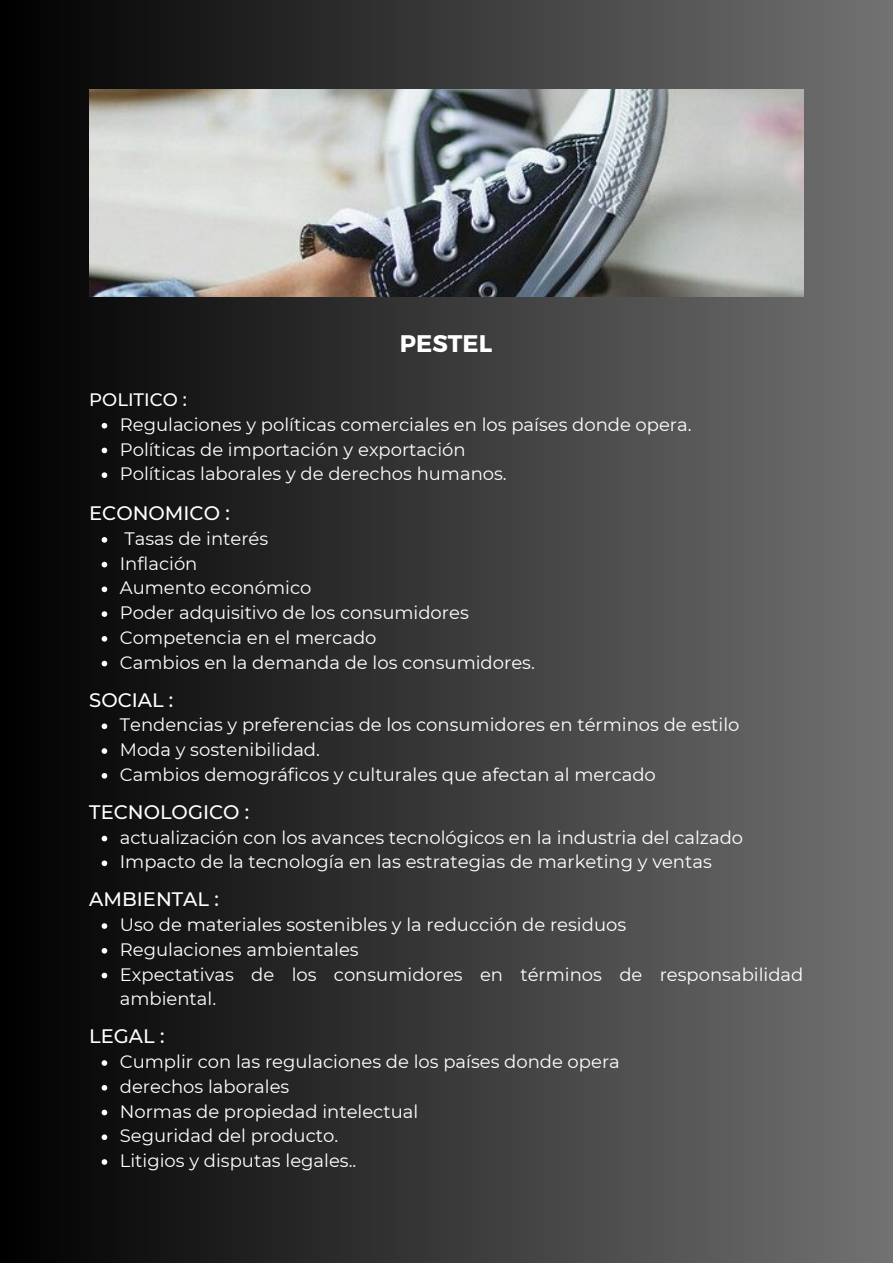
<style>
.page{position:relative;width:893px;height:1264px;background:#fff}
.page>*{position:absolute;margin:0;border:0;box-sizing:border-box;transform-origin:0 0}
.t1{font:700 24px "Montserrat";color:#fff}
.t2{font:500 19.5px "Montserrat";color:#fff}
.t3{font:18px/24.8px "Montserrat";color:#fff}
.t4{font:500 18px "Montserrat";color:#fff}
</style>
<div class="page">
<div style="left:0;top:0;width:892px;height:1262px;background:linear-gradient(to right,#000,#727272)"></div>
<img style="left:89px;top:89px;width:714px;height:207px">
<svg style="left:102px;top:423px;width:5px;height:5px"></svg>
<svg style="left:102px;top:447px;width:5px;height:6px"></svg>
<svg style="left:102px;top:472px;width:5px;height:6px"></svg>
<svg style="left:102px;top:537px;width:5px;height:5px"></svg>
<svg style="left:102px;top:562px;width:5px;height:5px"></svg>
<svg style="left:102px;top:586px;width:5px;height:6px"></svg>
<svg style="left:102px;top:611px;width:5px;height:6px"></svg>
<svg style="left:102px;top:636px;width:5px;height:5px"></svg>
<svg style="left:102px;top:660px;width:5px;height:6px"></svg>
<svg style="left:102px;top:723px;width:5px;height:6px"></svg>
<svg style="left:102px;top:748px;width:5px;height:6px"></svg>
<svg style="left:102px;top:773px;width:5px;height:5px"></svg>
<svg style="left:102px;top:835px;width:5px;height:6px"></svg>
<svg style="left:102px;top:860px;width:5px;height:6px"></svg>
<svg style="left:102px;top:923px;width:5px;height:5px"></svg>
<svg style="left:102px;top:948px;width:5px;height:5px"></svg>
<svg style="left:102px;top:972px;width:5px;height:6px"></svg>
<svg style="left:102px;top:1060px;width:5px;height:5px"></svg>
<svg style="left:102px;top:1084px;width:5px;height:6px"></svg>
<svg style="left:102px;top:1109px;width:5px;height:6px"></svg>
<svg style="left:102px;top:1134px;width:5px;height:6px"></svg>
<svg style="left:102px;top:1159px;width:5px;height:5px"></svg>
<p class="t4" style="left:89px;top:388px;width:99px">POLITICO :</p>
<p class="t1" style="left:400px;top:328px;width:94px">PESTEL</p>
<p class="t3" style="left:120px;top:412px;width:573px">Regulaciones y políticas comerciales en los países donde opera.</p>
<p class="t3" style="left:120px;top:436px;width:347px">Políticas de importación y exportación</p>
<p class="t3" style="left:120px;top:461px;width:388px">Políticas laborales y de derechos humanos.</p>
<p class="t2" style="left:89px;top:501px;width:142px">ECONOMICO :</p>
<p class="t3" style="left:125px;top:526px;width:145px">Tasas de interés</p>
<p class="t3" style="left:120px;top:551px;width:79px">Inflación</p>
<p class="t3" style="left:120px;top:575px;width:193px">Aumento económico</p>
<p class="t3" style="left:120px;top:600px;width:350px">Poder adquisitivo de los consumidores</p>
<p class="t3" style="left:120px;top:625px;width:258px">Competencia en el mercado</p>
<p class="t3" style="left:120px;top:649px;width:416px">Cambios en la demanda de los consumidores.</p>
<p class="t2" style="left:89px;top:687px;width:86px">SOCIAL :</p>
<p class="t3" style="left:120px;top:712px;width:621px">Tendencias y preferencias de los consumidores en términos de estilo</p>
<p class="t3" style="left:120px;top:737px;width:201px">Moda y sostenibilidad.</p>
<p class="t3" style="left:120px;top:762px;width:537px">Cambios demográficos y culturales que afectan al mercado</p>
<p class="t2" style="left:89px;top:800px;width:161px">TECNOLOGICO :</p>
<p class="t3" style="left:120px;top:824px;width:624px">actualización con los avances tecnológicos en la industria del calzado</p>
<p class="t3" style="left:120px;top:849px;width:593px">Impacto de la tecnología en las estrategias de marketing y ventas</p>
<p class="t2" style="left:89px;top:887px;width:131px">AMBIENTAL :</p>
<p class="t3" style="left:120px;top:912px;width:508px">Uso de materiales sostenibles y la reducción de residuos</p>
<p class="t3" style="left:120px;top:937px;width:240px">Regulaciones ambientales</p>
<p class="t3" style="left:120px;top:961px;width:685px">Expectativas de los consumidores en términos de responsabilidad ambiental.</p>
<p class="t2" style="left:89px;top:1024px;width:77px">LEGAL :</p>
<p class="t3" style="left:120px;top:1049px;width:501px">Cumplir con las regulaciones de los países donde opera</p>
<p class="t3" style="left:120px;top:1073px;width:171px">derechos laborales</p>
<p class="t3" style="left:120px;top:1098px;width:300px">Normas de propiedad intelectual</p>
<p class="t3" style="left:120px;top:1123px;width:220px">Seguridad del producto.</p>
<p class="t3" style="left:120px;top:1148px;width:238px">Litigios y disputas legales..</p>
</div>
